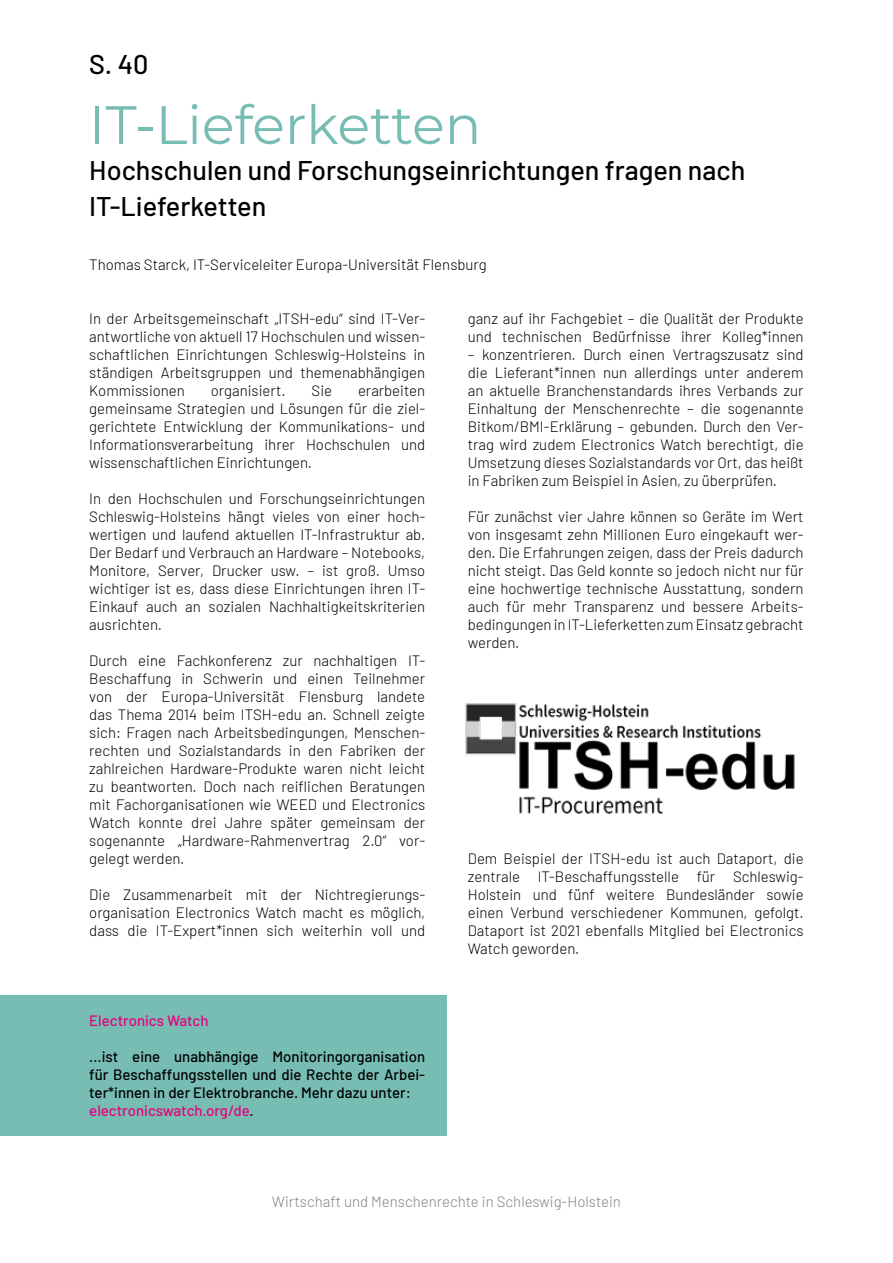
<style>
.page{position:relative;width:893px;height:1263px;background:#fff}
.page>*{position:absolute;margin:0;border:0;box-sizing:border-box;transform-origin:0 0}
.t1{font:54px "Montserrat";color:#78bdb3}
.t2{font:500 27px/36px "Barlow";color:#000}
.t3{font:300 15px/18px "Barlow";color:#000;text-align:justify}
.t4{font:500 15px/18px "Barlow";color:#000}
.t5{font:300 15px "Barlow";color:#838382}
.t6{font:500 15px "Barlow";color:#e6007d}
.s1{color:#e6007d}
</style>
<div class="page">
<img style="left:465px;top:703px;width:330px;height:111px">
<div style="left:0;top:995px;width:446px;height:141px;background:#78bdb3"></div>
<h2 class="t2" style="left:89px;top:44px;width:61px">S. 40</h2>
<h1 class="t1" style="left:89px;top:88px;width:393px">IT-Lieferketten</h1>
<h2 class="t2" style="left:89px;top:150px;width:657px">Hochschulen und Forschungseinrichtungen fragen nach<br>IT-Lieferketten</h2>
<p class="t3" style="left:89px;top:254px;width:399px">Thomas Starck, IT-Serviceleiter Europa-Universität Flensburg</p>
<p class="t3" style="left:89px;top:308px;width:337px">In der Arbeitsgemeinschaft „ITSH-edu“ sind IT-Ver&shy;antwortliche von aktuell 17 Hochschulen und wissen&shy;schaftlichen Einrichtungen Schleswig-Holsteins in ständigen Arbeitsgruppen und themenabhängigen Kommissionen</p>
<p class="t3" style="left:211px;top:380px;width:76px">organisiert.</p>
<p class="t3" style="left:312px;top:380px;width:22px">Sie</p>
<p class="t3" style="left:89px;top:380px;width:337px;text-indent:269px">erarbeiten gemeinsame Strategien und Lösungen für die ziel&shy;gerichtete Entwicklung der Kommunikations- und Informationsverarbeitung ihrer Hochschulen und wissenschaftlichen Einrichtungen.</p>
<p class="t3" style="left:89px;top:488px;width:337px">In den Hochschulen und Forschungseinrichtungen Schleswig-Holsteins hängt vieles von einer hoch&shy;wertigen und laufend aktuellen IT-Infrastruktur ab.<br>Der Bedarf und Verbrauch an Hardware – Notebooks, Monitore, Server, Drucker usw. – ist groß. Umso wichtiger ist es, dass diese Einrichtungen ihren IT-Einkauf auch an sozialen Nachhaltigkeitskriterien ausrichten.</p>
<p class="t3" style="left:89px;top:650px;width:337px">Durch eine Fachkonferenz zur nachhaltigen IT-Beschaffung in Schwerin und einen Teilnehmer von der Europa-Universität Flensburg landete das Thema 2014 beim ITSH-edu an. Schnell zeigte sich: Fragen nach Arbeitsbedingungen, Menschen&shy;rechten und Sozialstandards in den Fabriken der zahlreichen Hardware-Produkte waren nicht leicht zu beantworten. Doch nach reiflichen Beratungen mit Fachorganisationen wie WEED und Electronics Watch konnte drei Jahre später gemeinsam der sogenannte „Hardware-Rahmenvertrag 2.0“ vor&shy;gelegt werden.</p>
<p class="t3" style="left:89px;top:884px;width:337px">Die Zusammenarbeit mit der Nichtregierungs&shy;organisation Electronics Watch macht es möglich, dass die IT-Expert*innen sich weiterhin voll und</p>
<p class="t6" style="left:89px;top:1010px;width:121px">Electronics Watch</p>
<p class="t4" style="left:89px;top:1046px;width:337px">...ist eine unabhängige Monitoringorganisation für Beschaffungsstellen und die Rechte der Arbei&shy;ter*innen in der Elektrobranche. Mehr dazu unter: <span class="s1">electronicswatch.org/de</span>.</p>
<p class="t3" style="left:468px;top:308px;width:337px">ganz auf ihr Fachgebiet – die Qualität der Produkte und technischen Bedürfnisse ihrer Kolleg*innen</p>
<p class="t3" style="left:468px;top:344px;width:337px">– konzentrieren. Durch einen Vertragszusatz sind die Lieferant*innen nun allerdings unter anderem an aktuelle Branchenstandards ihres Verbands zur Einhaltung der Menschenrechte – die sogenannte Bitkom/BMI-Erklärung – gebunden. Durch den Ver&shy;trag wird zudem Electronics Watch berechtigt, die Umsetzung dieses Sozialstandards vor Ort, das heißt in Fabriken zum Beispiel in Asien, zu überprüfen.</p>
<p class="t3" style="left:468px;top:506px;width:337px">Für zunächst vier Jahre können so Geräte im Wert von insgesamt zehn Millionen Euro eingekauft wer&shy;den. Die Erfahrungen zeigen, dass der Preis dadurch nicht steigt. Das Geld konnte so jedoch nicht nur für eine hochwertige technische Ausstattung, sondern auch für mehr Transparenz und bessere Arbeits&shy;bedingungen in IT-Lieferketten zum Einsatz gebracht werden.</p>
<p class="t3" style="left:468px;top:848px;width:337px">Dem Beispiel der ITSH-edu ist auch Dataport, die zentrale IT-Beschaffungsstelle für Schleswig-Holstein und fünf weitere Bundesländer sowie einen Verbund verschiedener Kommunen, gefolgt.<br>Dataport ist 2021 ebenfalls Mitglied bei Electronics Watch geworden.</p>
<p class="t5" style="left:272px;top:1190px;width:351px">Wirtschaft und Menschenrechte in Schleswig-Holstein</p>
</div>
